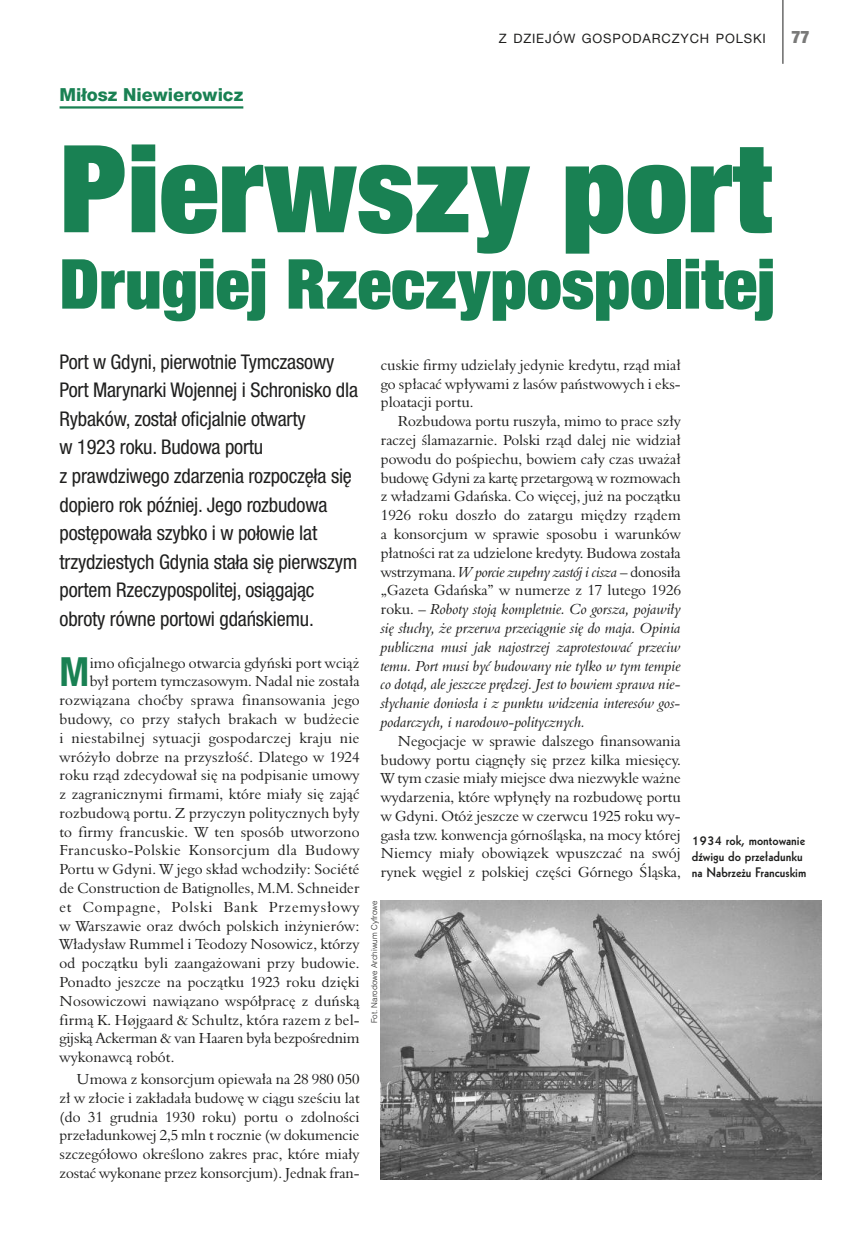
<style>
.page{position:relative;width:851px;height:1234px;background:#fff}
.page>*{position:absolute;margin:0;border:0;box-sizing:border-box;transform-origin:0 0}
.t1{font:900 condensed 121.5px "Helvetica Neue LT Com";letter-spacing:.005em;color:#198153}
.t2{font:900 condensed 69px "Helvetica Neue LT Com";letter-spacing:.005em;color:#198153}
.t3{font:700 condensed 40.2px "Helvetica Neue LT Com";color:#198153}
.t4{font:condensed 20.25px/28.5px "Helvetica Neue LT Com";letter-spacing:-.01em;color:#1f1f1e}
.t5{font:800 18px "Helvetica Neue LT Com";color:#198153}
.t6{font:900 condensed 17.25px "Helvetica Neue LT Com";color:#797978}
.t7{font:15px/18.8px "Aldine 401 EU";letter-spacing:.01em;color:#1f1f1e;text-align:justify}
.t8{font:15px "Aldine 401 EU";letter-spacing:-.015em;color:#1f1f1e}
.t9{font:15px "Aldine 401 EU";letter-spacing:.03em;color:#1f1f1e}
.t10{font:15px "Aldine 401 EU";letter-spacing:.05em;color:#1f1f1e}
.t11{font:700 13.5px/16.2px "Geometric 231 EU";color:#1f1f1e}
.t12{font:12.9px "Helvetica Neue LT Com";letter-spacing:.065em;color:#1f1f1e}
.t13{font:300 8.1px "Helvetica";color:#1f1f1e}
.s1{font-style:italic}
</style>
<div class="page">
<hr style="left:782px;top:0;width:1px;height:64px;background:#1f1f1e">
<hr style="left:60px;top:106px;width:183px;height:2px;background:#198153">
<img style="left:381px;top:900px;width:440px;height:279px">
<p class="t5" style="left:60px;top:84px;width:185px">Miłosz Niewierowicz</p>
<p class="t12" style="left:499px;top:30px;width:268px">Z DZIEJÓW GOSPODARCZYCH POLSKI</p>
<p class="t6" style="left:791px;top:27px;width:19px">77</p>
<h1 class="t1" style="left:60px;top:112px;width:713px">Pierwszy port</h1>
<h2 class="t2" style="left:60px;top:240px;width:716px">Drugiej Rzeczypospolitej</h2>
<p class="t4" style="left:60px;top:347px;width:300px">Port w Gdyni, pierwotnie Tymczasowy Port Marynarki Wojennej i Schronisko dla Rybaków, został oficjalnie otwarty<br>w 1923 roku. Budowa portu<br>z prawdziwego zdarzenia rozpoczęła się dopiero rok później. Jego rozbudowa postępowała szybko i w połowie lat trzydziestych Gdynia stała się pierwszym portem Rzeczypospolitej, osiągając obroty równe portowi gdańskiemu.</p>
<h3 class="t3" style="left:60px;top:648px;width:31px">M</h3>
<p class="t7" style="left:90px;top:653px;width:271px">imo oficjalnego otwarcia gdyński port wciąż</p>
<p class="t7" style="left:90px;top:671px;width:271px">był portem tymczasowym. Nadal nie została</p>
<p class="t7" style="left:60px;top:690px;width:301px">rozwiązana choćby sprawa finansowania jego</p>
<p class="t7" style="left:60px;top:709px;width:301px">budowy, co przy stałych brakach w budżecie</p>
<p class="t7" style="left:60px;top:728px;width:301px">i niestabilnej sytuacji gospodarczej kraju nie</p>
<p class="t7" style="left:60px;top:747px;width:301px">wróżyło dobrze na przyszłość. Dlatego w 1924</p>
<p class="t7" style="left:60px;top:765px;width:301px">roku rząd zdecydował się na podpisanie umowy</p>
<p class="t7" style="left:60px;top:784px;width:301px">z zagranicznymi firmami, które miały się zająć</p>
<p class="t7" style="left:60px;top:803px;width:301px">rozbudową portu. Z przyczyn politycznych były</p>
<p class="t7" style="left:60px;top:822px;width:301px">to firmy francuskie. W ten sposób utworzono</p>
<p class="t9" style="left:60px;top:841px;width:301px">Francusko-Polskie Konsorcjum dla Budowy</p>
<p class="t7" style="left:60px;top:859px;width:301px">Portu w Gdyni. W jego skład wchodziły: Société</p>
<p class="t7" style="left:60px;top:878px;width:301px">de Construction de Batignolles, M.M. Schneider</p>
<p class="t10" style="left:60px;top:897px;width:301px">et Compagne, Polski Bank Przemysłowy</p>
<p class="t7" style="left:60px;top:916px;width:301px">w Warszawie oraz dwóch polskich inżynierów:</p>
<p class="t7" style="left:60px;top:934px;width:301px">Władysław Rummel i Teodozy Nosowicz, którzy</p>
<p class="t7" style="left:60px;top:953px;width:301px">od początku byli zaangażowani przy budowie.</p>
<p class="t7" style="left:60px;top:972px;width:301px">Ponadto jeszcze na początku 1923 roku dzięki</p>
<p class="t7" style="left:60px;top:991px;width:301px">Nosowiczowi nawiązano współpracę z duńską</p>
<p class="t7" style="left:60px;top:1009px;width:301px">firmą K. Højgaard &amp; Schultz, która razem z bel-</p>
<p class="t8" style="left:60px;top:1028px;width:301px">gijską Ackerman &amp; van Haaren była bezpośrednim</p>
<p class="t7" style="left:60px;top:1047px;width:116px">wykonawcą robót.</p>
<p class="t7" style="left:60px;top:1069px;width:301px;text-indent:17px">Umowa z konsorcjum opiewała na 28 980 050 zł w złocie i zakładała budowę w ciągu sześciu lat (do 31 grudnia 1930 roku) portu o zdolności przeładunkowej 2,5 mln t rocznie (w dokumencie szczegółowo określono zakres prac, które miały zostać wykonane przez konsorcjum). Jednak fran-</p>
<p class="t7" style="left:381px;top:355px;width:301px">cuskie firmy udzielały jedynie kredytu, rząd miał go spłacać wpływami z lasów państwowych i eks&shy;ploatacji portu.</p>
<p class="t7" style="left:381px;top:412px;width:302px;text-indent:17px">Rozbudowa portu ruszyła, mimo to prace szły raczej ślamazarnie. Polski rząd dalej nie widział powodu do pośpiechu, bowiem cały czas uważał budowę Gdyni za kartę przetargową w rozmowach z władzami Gdańska. Co więcej, już na początku 1926 roku doszło do zatargu między rządem a konsorcjum w sprawie sposobu i warunków płatności rat za udzielone kredyty. Budowa została wstrzymana. <span class="s1">W porcie zupełny zastój i cisza</span> – donosiła „Gazeta Gdańska” w numerze z 17 lutego 1926 roku. – <span class="s1">Roboty stoją kompletnie. Co gorsza, pojawiły się słuchy, że przerwa przeciągnie się do maja. Opinia publiczna musi jak najostrzej zaprotestować przeciw temu. Port musi być budowany nie tylko w tym tempie co dotąd, ale jeszcze prędzej. Jest to bowiem sprawa nie&shy;słychanie doniosła i z punktu widzenia interesów gos&shy;podarczych, i narodowo-politycznych.</span></p>
<p class="t7" style="left:381px;top:731px;width:301px;text-indent:17px">Negocjacje w sprawie dalszego finansowania budowy portu ciągnęły się przez kilka miesięcy.<br>W tym czasie miały miejsce dwa niezwykle ważne wydarzenia, które wpłynęły na rozbudowę portu w Gdyni. Otóż jeszcze w czerwcu 1925 roku wy&shy;gasła tzw. konwencja górnośląska, na mocy której Niemcy miały obowiązek wpuszczać na swój rynek węgiel z polskiej części Górnego Śląska,</p>
<p class="t13" style="left:367px;top:1022px;width:124px;rotate:-90deg">Fot. Narodowe Archiwum Cyfrowe</p>
<p class="t11" style="left:691px;top:831px;width:116px">1934 rok, montowanie dźwigu do przeładunku na Nabrzeżu Francuskim</p>
</div>
